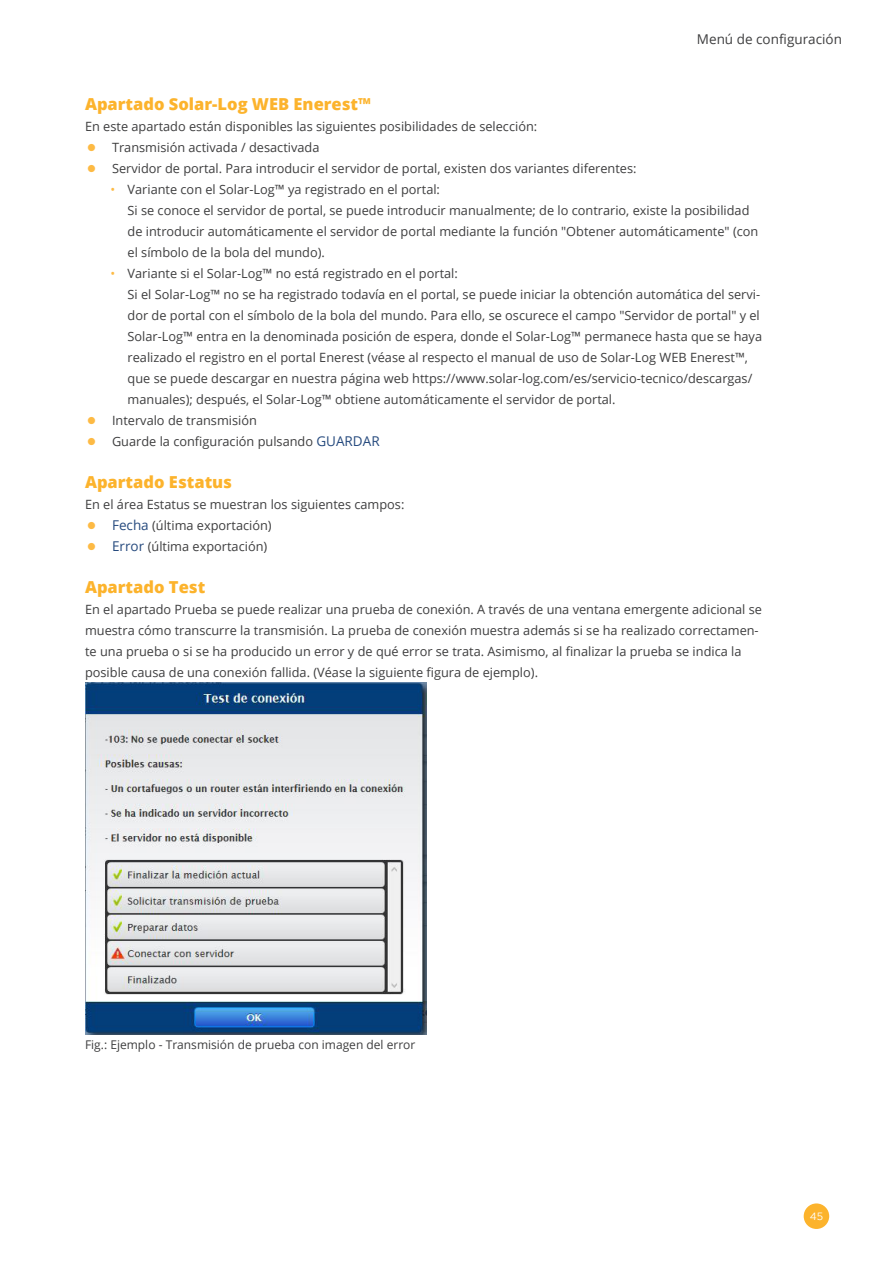
<style>
.page{position:relative;width:893px;height:1263px;background:#fff}
.page>*{position:absolute;margin:0;border:0;box-sizing:border-box;transform-origin:0 0}
.Abschnittsüberschrift{font:800 16.5px "Open Sans";color:#fcb32c}
.t1{font:13.5px "Open Sans";color:#3e3e3f}
.Fließtext{font:12.75px/21px "Open Sans";color:#3e3e3f}
.Bildunterschrift{font:12px "Open Sans";color:#3e3e3f}
.t2{font:10.5px "Gotham";color:#fff}
.s1{font-family:"Gotham";font-size:27px;color:#fdba44}
.s2{color:#fdba44}
.s3{font-size:13.5px;color:#264a7e}
</style>
<div class="page">
<div style="left:804px;top:1203px;width:25px;height:26px;background:#fcb32c;border-radius:50%"></div>
<img style="left:85px;top:683px;width:342px;height:351px">
<p class="t1" style="left:697px;top:30px;width:147px">Menú de configuración</p>
<p class="Abschnittsüberschrift" style="left:85px;top:92px;width:287px">Apartado Solar-Log WEB Enerest™</p>
<p class="Fließtext" style="left:85px;top:116px;width:454px">En este apartado están disponibles las siguientes posibilidades de selección:</p>
<p class="Fließtext" style="left:85px;top:137px;width:236px"><span class="s1">•</span> Transmisión activada / desactivada</p>
<p class="Fließtext" style="left:85px;top:158px;width:553px"><span class="s1">•</span> Servidor de portal. Para introducir el servidor de portal, existen dos variantes diferentes:</p>
<p class="Fließtext" style="left:128px;top:179px;width:632px;text-indent:-17px"><span class="s2">•</span> Variante con el Solar-Log™ ya registrado en el portal:<br>Si se conoce el servidor de portal, se puede introducir manualmente; de lo contrario, existe la posibilidad de introducir automáticamente el servidor de portal mediante la función "Obtener automáticamente" (con el símbolo de la bola del mundo).</p>
<p class="Fließtext" style="left:128px;top:263px;width:636px;text-indent:-17px"><span class="s2">•</span> Variante si el Solar-Log™ no está registrado en el portal:<br>Si el Solar-Log™ no se ha registrado todavía en el portal, se puede iniciar la obtención automática del servi&shy;dor de portal con el símbolo de la bola del mundo. Para ello, se oscurece el campo "Servidor de portal" y el Solar-Log™ entra en la denominada posición de espera, donde el Solar-Log™ permanece hasta que se haya realizado el registro en el portal Enerest (véase al respecto el manual de uso de Solar-Log WEB Enerest™, que se puede descargar en nuestra página web https://www.solar-log.com/es/servicio-tecnico/descargas/ manuales); después, el Solar-Log™ obtiene automáticamente el servidor de portal.</p>
<p class="Fließtext" style="left:85px;top:410px;width:173px"><span class="s1">•</span> Intervalo de transmisión</p>
<p class="Fließtext" style="left:85px;top:431px;width:296px"><span class="s1">•</span> Guarde la configuración pulsando <span class="s3">GUARDAR</span></p>
<p class="Abschnittsüberschrift" style="left:85px;top:470px;width:149px">Apartado Estatus</p>
<p class="Fließtext" style="left:85px;top:494px;width:321px">En el área Estatus se muestran los siguientes campos:</p>
<p class="Fließtext" style="left:85px;top:515px;width:188px"><span class="s1">•</span> <span class="s3">Fecha</span> (última exportación)</p>
<p class="Fließtext" style="left:85px;top:536px;width:184px"><span class="s1">•</span> <span class="s3">Error</span> (última exportación)</p>
<p class="Abschnittsüberschrift" style="left:85px;top:575px;width:122px">Apartado Test</p>
<p class="Fließtext" style="left:85px;top:599px;width:678px">En el apartado Prueba se puede realizar una prueba de conexión. A través de una ventana emergente adicional se muestra cómo transcurre la transmisión. La prueba de conexión muestra además si se ha realizado correctamen&shy;te una prueba o si se ha producido un error y de qué error se trata. Asimismo, al finalizar la prueba se indica la posible causa de una conexión fallida. (Véase la siguiente figura de ejemplo).</p>
<p class="Bildunterschrift" style="left:85px;top:1036px;width:332px">Fig.: Ejemplo - Transmisión de prueba con imagen del error</p>
<p class="t2" style="left:810px;top:1210px;width:15px">45</p>
</div>
